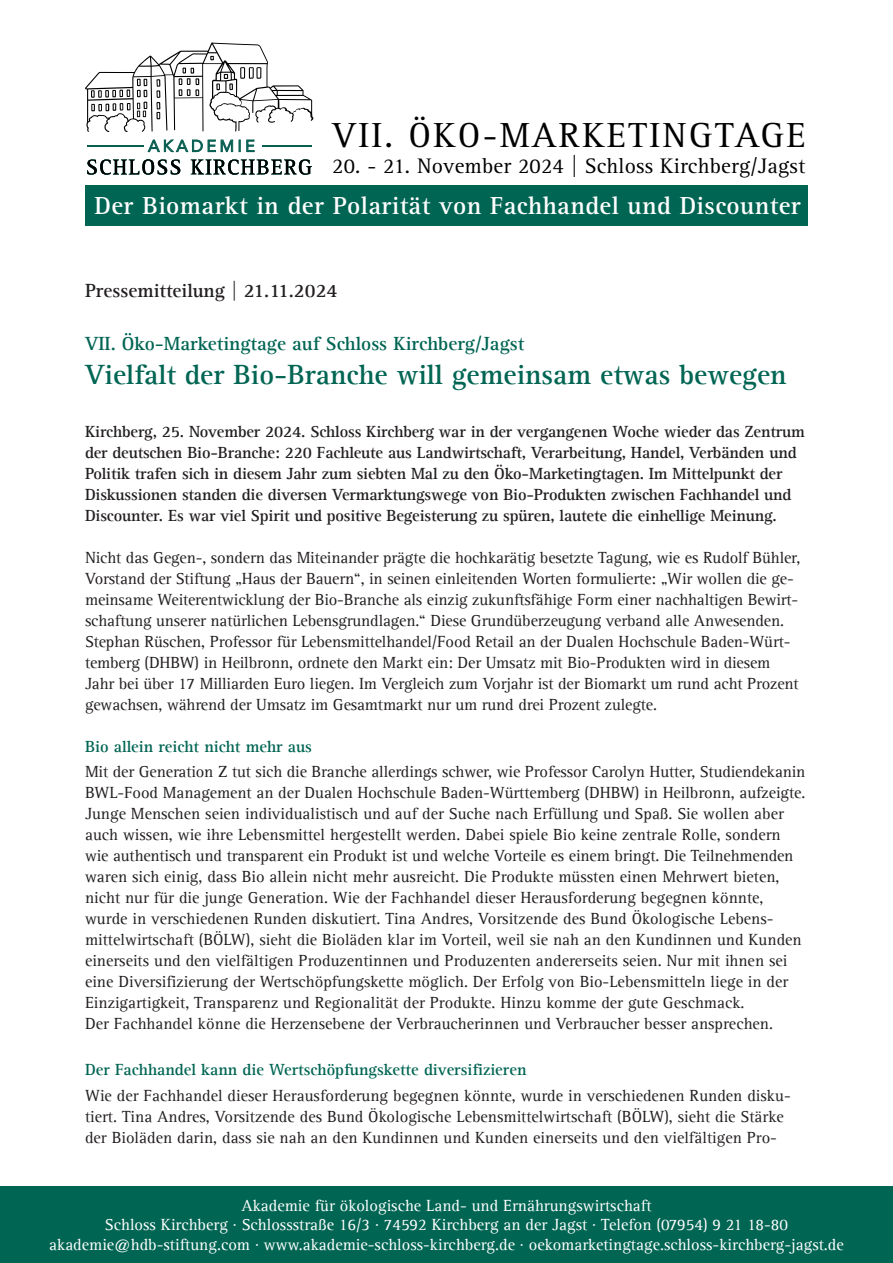
<style>
.page{position:relative;width:893px;height:1263px;background:#fff}
.page>*{position:absolute;margin:0;border:0;box-sizing:border-box;transform-origin:0 0}
.t1{font:36px "Agfa Rotis Serif";letter-spacing:.065em;color:#000001}
.t2{font:700 28.5px "Agfa Rotis Serif";color:#006553}
.t3{font:700 25.5px "Agfa Rotis Serif";letter-spacing:.015em;color:#fff}
.t4{font:21.75px "Agfa Rotis Serif";letter-spacing:.01em;color:#000001}
.t5{font:700 19.5px "Agfa Rotis Serif";color:#006553}
.t6{font:700 19.5px "Agfa Rotis Serif";color:#231f20}
.t7{font:16.5px/21px "Agfa Rotis Serif";color:#231f20}
.t8{font:700 16.5px/21px "Agfa Rotis Serif";letter-spacing:-.01em;color:#231f20}
.t9{font:16.5px/19.8px "Agfa Rotis Serif";color:#fff;text-align:center}
.t10{font:700 16.5px "Agfa Rotis Serif";color:#006553}
.t11{font:16.5px "Avenir LT Std";letter-spacing:.2em;color:#085f51}
</style>
<div class="page">
<div style="left:0;top:1186px;width:893px;height:77px;background:#006553"></div>
<div style="left:85px;top:185px;width:723px;height:41px;background:#006553"></div>
<svg style="left:85px;top:43px;width:228px;height:89px"></svg>
<svg style="left:87px;top:159px;width:93px;height:16px"></svg>
<svg style="left:191px;top:159px;width:121px;height:16px"></svg>
<hr style="left:87px;top:145px;width:56px;height:2px;background:#085f51">
<hr style="left:263px;top:145px;width:49px;height:2px;background:#085f51">
<p class="t11" style="left:148px;top:136px;width:108px">AKADEMIE</p>
<h1 class="t1" style="left:332px;top:113px;width:475px">VII. ÖKO-MARKETINGTAGE</h1>
<h3 class="t4" style="left:332px;top:153px;width:474px">20. - 21. November 2024 | Schloss Kirchberg/Jagst</h3>
<h3 class="t3" style="left:95px;top:190px;width:708px">Der Biomarkt in der Polarität von Fachhandel und Discounter</h3>
<p class="t6" style="left:85px;top:279px;width:254px">Pressemitteilung | 21.11.2024</p>
<p class="t5" style="left:85px;top:332px;width:441px">VII. Öko-Marketingtage auf Schloss Kirchberg/Jagst</p>
<h2 class="t2" style="left:85px;top:358px;width:703px">Vielfalt der Bio-Branche will gemeinsam etwas bewegen</h2>
<p class="t8" style="left:85px;top:421px;width:721px">Kirchberg, 25. November 2024. Schloss Kirchberg war in der vergangenen Woche wieder das Zentrum der deutschen Bio-Branche: 220 Fachleute aus Landwirtschaft, Verarbeitung, Handel, Verbänden und Politik trafen sich in diesem Jahr zum siebten Mal zu den Öko-Marketingtagen. Im Mittelpunkt der Diskussionen standen die diversen Vermarktungswege von Bio-Produkten zwischen Fachhandel und Discounter. Es war viel Spirit und positive Begeisterung zu spüren, lautete die einhellige Meinung.</p>
<p class="t7" style="left:85px;top:547px;width:717px">Nicht das Gegen-, sondern das Miteinander prägte die hochkarätig besetzte Tagung, wie es Rudolf Bühler, Vorstand der Stiftung „Haus der Bauern“, in seinen einleitenden Worten formulierte: „Wir wollen die ge&shy;meinsame Weiterentwicklung der Bio-Branche als einzig zukunftsfähige Form einer nachhaltigen Bewirt&shy;schaftung unserer natürlichen Lebensgrundlagen.“ Diese Grundüberzeugung verband alle Anwesenden.<br>Stephan Rüschen, Professor für Lebensmittelhandel/Food Retail an der Dualen Hochschule Baden-Würt&shy;temberg (DHBW) in Heilbronn, ordnete den Markt ein: Der Umsatz mit Bio-Produkten wird in diesem Jahr bei über 17 Milliarden Euro liegen. Im Vergleich zum Vorjahr ist der Biomarkt um rund acht Prozent gewachsen, während der Umsatz im Gesamtmarkt nur um rund drei Prozent zulegte.</p>
<p class="t10" style="left:85px;top:736px;width:228px">Bio allein reicht nicht mehr aus</p>
<p class="t7" style="left:85px;top:761px;width:722px">Mit der Generation Z tut sich die Branche allerdings schwer, wie Professor Carolyn Hutter, Studiendekanin BWL-Food Management an der Dualen Hochschule Baden-Württemberg (DHBW) in Heilbronn, aufzeigte.<br>Junge Menschen seien individualistisch und auf der Suche nach Erfüllung und Spaß. Sie wollen aber auch wissen, wie ihre Lebensmittel hergestellt werden. Dabei spiele Bio keine zentrale Rolle, sondern wie authentisch und transparent ein Produkt ist und welche Vorteile es einem bringt. Die Teilnehmenden waren sich einig, dass Bio allein nicht mehr ausreicht. Die Produkte müssten einen Mehrwert bieten, nicht nur für die junge Generation. Wie der Fachhandel dieser Herausforderung begegnen könnte, wurde in verschiedenen Runden diskutiert. Tina Andres, Vorsitzende des Bund Ökologische Lebens&shy;mittelwirtschaft (BÖLW), sieht die Bioläden klar im Vorteil, weil sie nah an den Kundinnen und Kunden einerseits und den vielfältigen Produzentinnen und Produzenten andererseits seien. Nur mit ihnen sei eine Diversifizierung der Wertschöpfungskette möglich. Der Erfolg von Bio-Lebensmitteln liege in der Einzigartigkeit, Transparenz und Regionalität der Produkte. Hinzu komme der gute Geschmack.<br>Der Fachhandel könne die Herzensebene der Verbraucherinnen und Verbraucher besser ansprechen.</p>
<p class="t10" style="left:85px;top:1060px;width:443px">Der Fachhandel kann die Wertschöpfungskette diversifizieren</p>
<p class="t7" style="left:85px;top:1085px;width:707px">Wie der Fachhandel dieser Herausforderung begegnen könnte, wurde in verschiedenen Runden disku&shy;tiert. Tina Andres, Vorsitzende des Bund Ökologische Lebensmittelwirtschaft (BÖLW), sieht die Stärke der Bioläden darin, dass sie nah an den Kundinnen und Kunden einerseits und den vielfältigen Pro-</p>
<p class="t9" style="left:49px;top:1195px;width:796px">Akademie für ökologische Land- und Ernährungswirtschaft<br>Schloss Kirchberg · Schlossstraße 16/3 · 74592 Kirchberg an der Jagst · Telefon (07954) 9 21 18-80 akademie@hdb-stiftung.com · www.akademie-schloss-kirchberg.de · oekomarketingtage.schloss-kirchberg-jagst.de</p>
</div>
